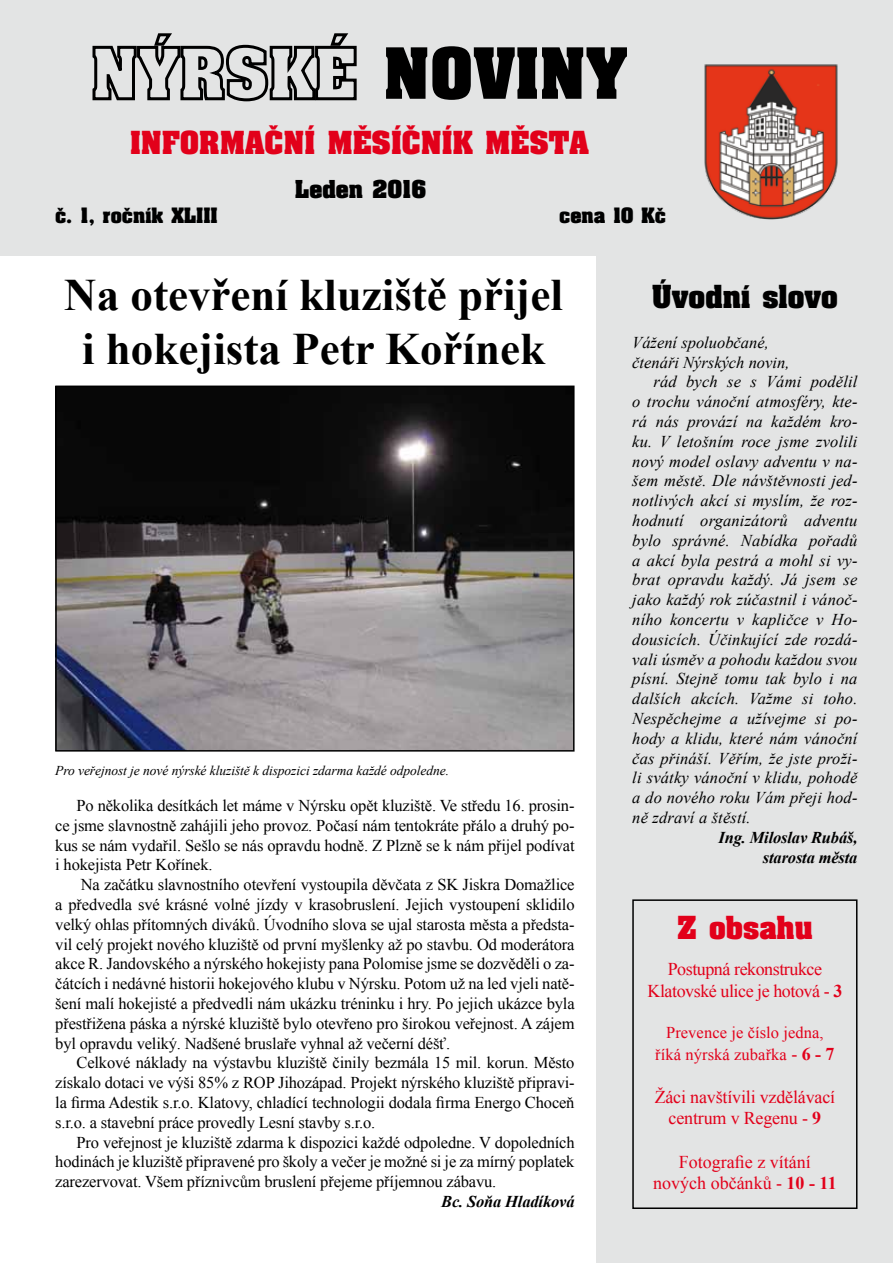
<style>
.page{position:relative;width:893px;height:1263px;background:#fff}
.page>*{position:absolute;margin:0;border:0;box-sizing:border-box;transform-origin:0 0}
.t1{font:60px "Aardvark CE Bold";color:#000}
.t2{font:700 45px/54px "Times New Roman";color:#000;text-align:center}
.t3{font:27px "Aardvark CE Bold";color:#e2001a}
.t4{font:27px "Aardvark CE Bold";color:#000}
.t5{font:21px "Aardvark CE Bold";color:#000}
.t6{font:18px/21.6px "Times New Roman";letter-spacing:-.01em;color:#e2001a;text-align:center}
.t7{font:18px "Aardvark CE Bold";color:#000}
.t8{font:16.5px/19.8px "Times New Roman";letter-spacing:-.01em;color:#000;text-align:justify}
.t9{font:italic 16.5px "Times New Roman";letter-spacing:.01em;color:#000}
.t10{font:italic 700 16.5px/19.8px "Times New Roman";letter-spacing:-.01em;color:#000;text-align:right}
.t11{font:16.5px/21.6px "Times New Roman";letter-spacing:.005em;color:#e2001a;text-align:center}
.t12{font:italic 13.5px "Times New Roman";letter-spacing:-.005em;color:#000}
.s1{font-weight:700}
.s2{font-size:18px}
.s3{font-weight:700;font-size:18px}
</style>
<div class="page">
<div style="left:0;top:0;width:893px;height:255px;background:#e3e4e4"></div>
<svg style="left:92px;top:33px;width:265px;height:69px"></svg>
<img style="left:704px;top:64px;width:134px;height:156px">
<div style="left:597px;top:240px;width:296px;height:1023px;background:#e3e4e4"></div>
<div style="left:632px;top:899px;width:225px;height:310px;border:2px solid #000"></div>
<img style="left:58px;top:389px;width:514px;height:360px">
<div style="left:55px;top:386px;width:520px;height:366px;border:2px solid #000"></div>
<h1 class="t1" style="left:383px;top:32px;width:246px">NOVINY</h1>
<h3 class="t3" style="left:130px;top:124px;width:460px">INFORMAČNÍ MĚSÍČNÍK MĚSTA</h3>
<p class="t5" style="left:295px;top:175px;width:132px">Leden 2016</p>
<p class="t7" style="left:55px;top:203px;width:164px">č. 1, ročník XLIII</p>
<p class="t7" style="left:559px;top:203px;width:108px">cena 10 Kč</p>
<h2 class="t2" style="left:64px;top:267px;width:500px">Na otevření kluziště přijel i hokejista Petr Kořínek</h2>
<p class="t12" style="left:55px;top:761px;width:395px">Pro veřejnost je nové nýrské kluziště k dispozici zdarma každé odpoledne.</p>
<p class="t8" style="left:55px;top:795px;width:521px;text-indent:21px">Po několika desítkách let máme v Nýrsku opět kluziště. Ve středu 16. prosin&shy;ce jsme slavnostně zahájili jeho provoz. Počasí nám tentokráte přálo a druhý po&shy;kus se nám vydařil. Sešlo se nás opravdu hodně. Z Plzně se k nám přijel podívat i hokejista Petr Kořínek.</p>
<p class="t8" style="left:55px;top:874px;width:521px;text-indent:26px">Na začátku slavnostního otevření vystoupila děvčata z SK Jiskra Domažlice a předvedla své krásné volné jízdy v krasobruslení. Jejich vystoupení sklidilo velký ohlas přítomných diváků. Úvodního slova se ujal starosta města a předsta&shy;vil celý projekt nového kluziště od první myšlenky až po stavbu. Od moderátora akce R. Jandovského a nýrského hokejisty pana Polomise jsme se dozvěděli o za&shy;čátcích i nedávné historii hokejového klubu v Nýrsku. Potom už na led vjeli natě&shy;šení malí hokejisté a předvedli nám ukázku tréninku i hry. Po jejich ukázce byla přestřižena páska a nýrské kluziště bylo otevřeno pro širokou veřejnost. A zájem byl opravdu veliký. Nadšené bruslaře vyhnal až večerní déšť.</p>
<p class="t8" style="left:55px;top:1053px;width:521px;text-indent:21px">Celkové náklady na výstavbu kluziště činily bezmála 15 mil. korun. Město získalo dotaci ve výši 85% z ROP Jihozápad. Projekt nýrského kluziště připravi&shy;la firma Adestik s.r.o. Klatovy, chladící technologii dodala firma Energo Choceň s.r.o. a stavební práce provedly Lesní stavby s.r.o.</p>
<p class="t8" style="left:55px;top:1132px;width:521px;text-indent:21px">Pro veřejnost je kluziště zdarma k dispozici každé odpoledne. V dopoledních hodinách je kluziště připravené pro školy a večer je možné si je za mírný poplatek zarezervovat. Všem příznivcům bruslení přejeme příjemnou zábavu.</p>
<p class="t10" style="left:441px;top:1191px;width:135px">Bc. Soňa Hladíková</p>
<h3 class="t4" style="left:652px;top:278px;width:187px">Úvodní slovo</h3>
<p class="t9" style="left:632px;top:331px;width:138px">Vážení spoluobčané,</p>
<p class="t9" style="left:632px;top:351px;width:159px">čtenáři Nýrských novin,</p>
<p class="t9" style="left:653px;top:370px;width:205px">rád bych se s Vámi podělil</p>
<p class="t9" style="left:632px;top:390px;width:227px">o trochu vánoční atmosféry, kte-</p>
<p class="t9" style="left:632px;top:410px;width:227px">rá nás provází na každém kro-</p>
<p class="t9" style="left:632px;top:430px;width:227px">ku. V letošním roce jsme zvolili</p>
<p class="t9" style="left:632px;top:450px;width:227px">nový model oslavy adventu v na-</p>
<p class="t9" style="left:632px;top:469px;width:227px">šem městě. Dle návštěvnosti jed-</p>
<p class="t9" style="left:632px;top:489px;width:227px">notlivých akcí si myslím, že roz-</p>
<p class="t9" style="left:632px;top:509px;width:227px">hodnutí organizátorů adventu</p>
<p class="t9" style="left:632px;top:529px;width:227px">bylo správné. Nabídka pořadů</p>
<p class="t9" style="left:632px;top:549px;width:227px">a akcí byla pestrá a mohl si vy-</p>
<p class="t9" style="left:632px;top:568px;width:227px">brat opravdu každý. Já jsem se</p>
<p class="t9" style="left:632px;top:588px;width:227px">jako každý rok zúčastnil i vánoč-</p>
<p class="t9" style="left:632px;top:608px;width:227px">ního koncertu v kapličce v Ho-</p>
<p class="t9" style="left:632px;top:628px;width:227px">dousicích. Účinkující zde rozdá-</p>
<p class="t9" style="left:632px;top:648px;width:227px">vali úsměv a pohodu každou svou</p>
<p class="t9" style="left:632px;top:667px;width:227px">písní. Stejně tomu tak bylo i na</p>
<p class="t9" style="left:632px;top:687px;width:227px">dalších akcích. Važme si toho.</p>
<p class="t9" style="left:632px;top:707px;width:227px">Nespěchejme a užívejme si po-</p>
<p class="t9" style="left:632px;top:727px;width:227px">hody a klidu, které nám vánoční</p>
<p class="t9" style="left:632px;top:747px;width:227px">čas přináší. Věřím, že jste proži-</p>
<p class="t9" style="left:632px;top:766px;width:227px">li svátky vánoční v klidu, pohodě</p>
<p class="t9" style="left:632px;top:786px;width:227px">a do nového roku Vám přeji hod-</p>
<p class="t9" style="left:632px;top:806px;width:120px">ně zdraví a štěstí.</p>
<p class="t10" style="left:718px;top:827px;width:140px">Ing. Miloslav Rubáš, starosta města</p>
<h3 class="t3" style="left:677px;top:909px;width:137px">Z obsahu</h3>
<p class="t6" style="left:647px;top:958px;width:196px">Postupná rekonstrukce<br>Klatovské ulice je hotová - <span class="s1">3</span></p>
<p class="t11" style="left:655px;top:1021px;width:181px">Prevence je číslo jedna, říká nýrská zubařka <span class="s2">-</span> <span class="s3">6 - 7</span></p>
<p class="t6" style="left:655px;top:1086px;width:182px">Žáci navštívili vzdělávací centrum v Regenu - <span class="s1">9</span></p>
<p class="t6" style="left:653px;top:1150px;width:185px">Fotografie z vítání nových občánků - <span class="s1">10 - 11</span></p>
</div>
